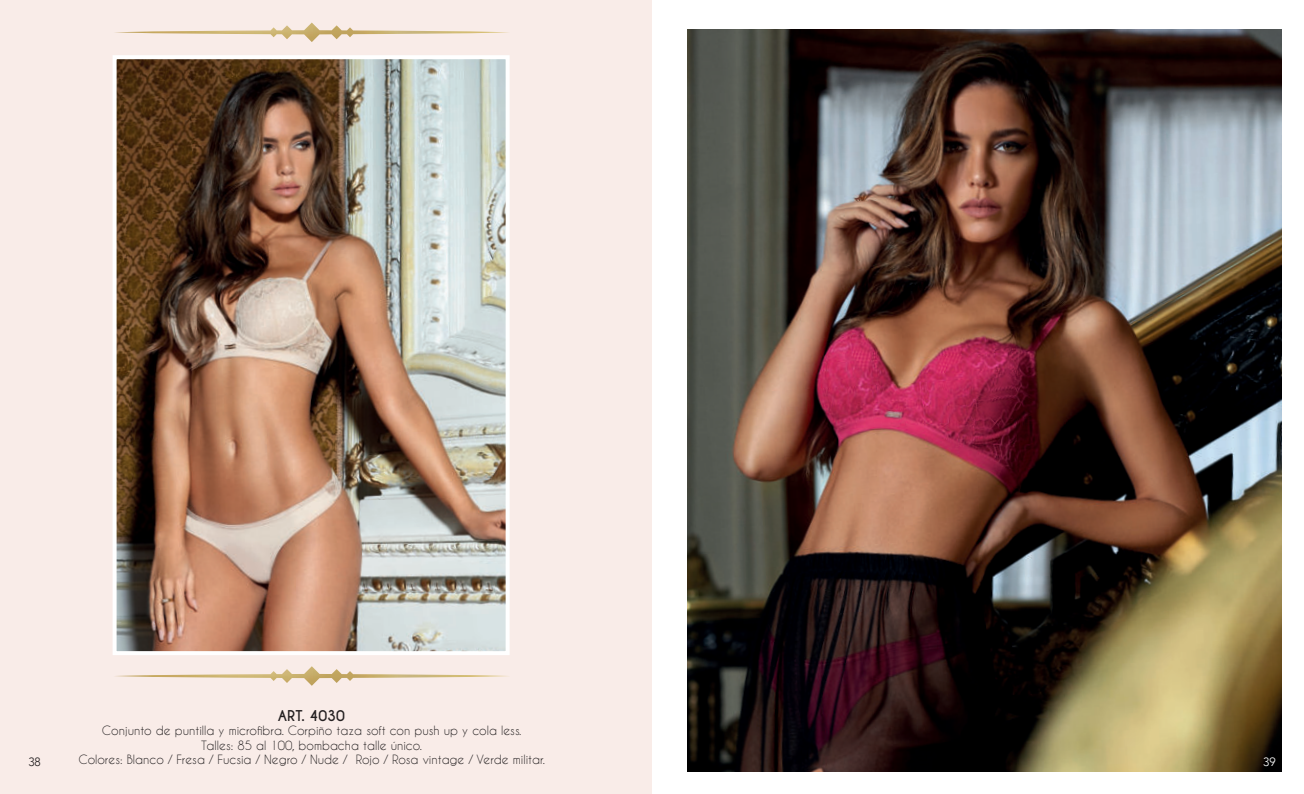
<style>
.page{position:relative;width:1304px;height:794px;background:#fff}
.page>*{position:absolute;margin:0;border:0;box-sizing:border-box;transform-origin:0 0}
.t1{font:700 14px "Caviar Dreams";color:#231f20}
.t2{font:12px/14.4px "Caviar Dreams";color:#231f20;text-align:center}
.t3{font:300 12px "Avenir";color:#231f20}
.t4{font:300 12px "Avenir";color:#fff}
</style>
<div class="page">
<div style="left:0;top:0;width:652px;height:794px;background:#f9ece8"></div>
<img style="left:118px;top:60px;width:387px;height:590px">
<div style="left:113px;top:55px;width:397px;height:600px;border:4px solid #fff"></div>
<img style="left:115px;top:666px;width:393px;height:19px">
<img style="left:115px;top:23px;width:393px;height:19px">
<img style="left:687px;top:30px;width:594px;height:741px">
<p class="t1" style="left:278px;top:708px;width:69px">ART. 4030</p>
<p class="t2" style="left:102px;top:723px;width:421px">Conjunto de puntilla y microfibra. Corpiño taza soft con push up y cola less.<br>Talles: 85 al 100, bombacha talle único.</p>
<p class="t3" style="left:28px;top:754px;width:14px">38</p>
<p class="t2" style="left:78px;top:752px;width:468px">Colores: Blanco / Fresa / Fucsia / Negro / Nude / Rojo / Rosa vintage / Verde militar.</p>
<p class="t4" style="left:1263px;top:754px;width:14px">39</p>
</div>
